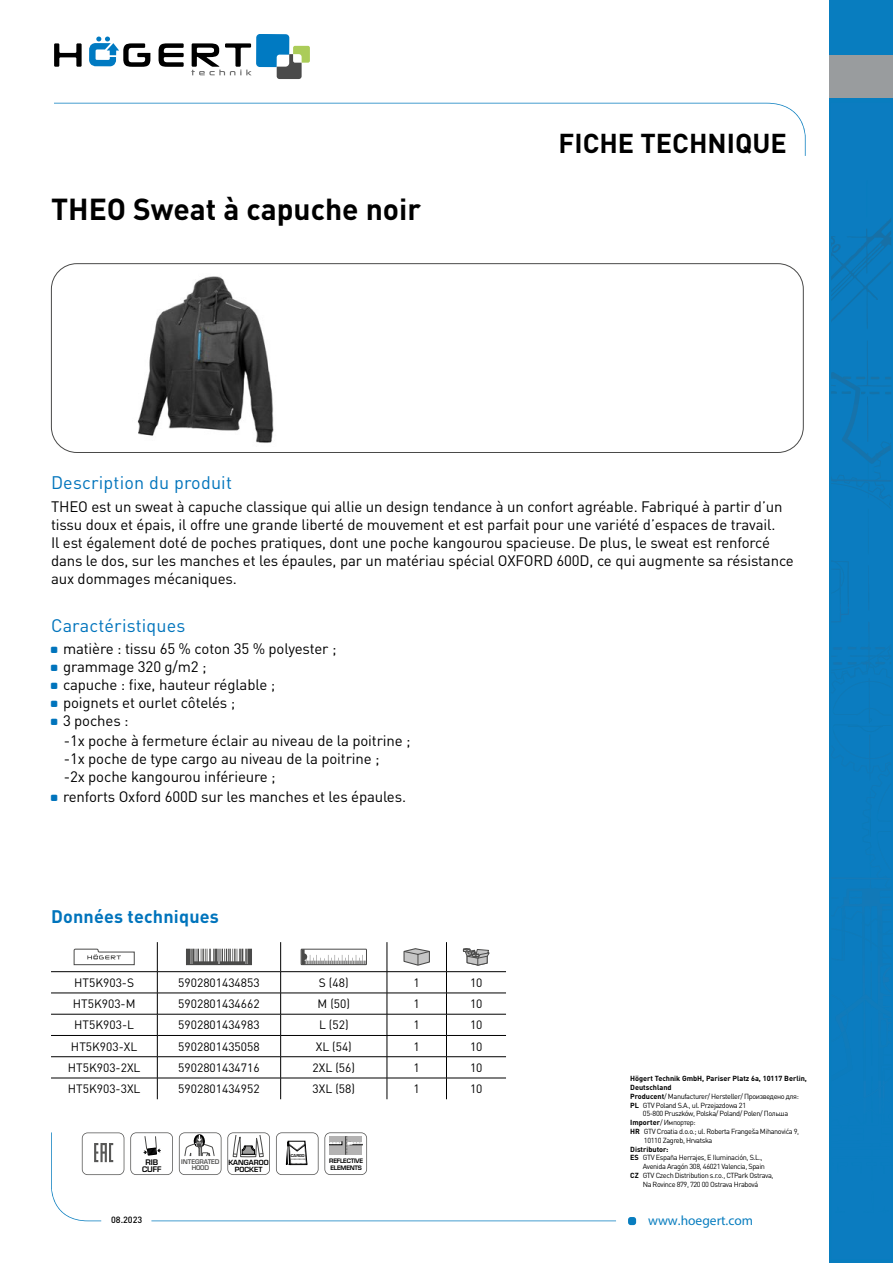
<style>
.page{position:relative;width:893px;height:1263px;background:#fff}
.page>*{position:absolute;margin:0;border:0;box-sizing:border-box;transform-origin:0 0}
.t1{font:700 30px "DIN Pro";color:#000}
.t2{font:700 27px "DIN Pro";color:#000}
.t3{font:18px "DIN Pro";letter-spacing:.01em;color:#0074bc}
.t4{font:700 18px "DIN Pro";letter-spacing:.01em;color:#0074bc}
.t5{font:15px/18px "DIN Pro";letter-spacing:-.01em;color:#000}
.t6{font:13.5px "Myriad Pro";color:#087dbf}
.t7{font:12px "DIN Pro";color:#000}
.t8{font:500 9px "DIN Pro";color:#000}
.t9{font:700 7.5px/7.5px "Euromode";color:#000;text-align:center}
.t10{font:7.35px "DIN Pro";letter-spacing:-.05em;color:#000}
.t11{font:700 7.35px "DIN Pro";color:#000}
.t12{font:700 6.9px/6.9px "Euromode";color:#000;text-align:center}
.t13{font:700 6.3px/5.8px "Euromode";letter-spacing:-.01em;color:#575756;text-align:center}
.t14{font:700 6px/7.1px "Euromode";letter-spacing:-.035em;color:#000}
.t15{font:700 3.9px "Euromode";color:#000}
.s1{font-weight:700}
</style>
<div class="page">
<svg style="left:54px;top:43px;width:28px;height:24px"></svg>
<svg style="left:159px;top:43px;width:25px;height:24px"></svg>
<svg style="left:89px;top:37px;width:61px;height:30px"></svg>
<svg style="left:191px;top:34px;width:119px;height:45px"></svg>
<svg style="left:54px;top:103px;width:752px;height:53px"></svg>
<div style="left:628px;top:1217px;width:8px;height:8px;background:#087dbf;border-radius:3px"></div>
<svg style="left:51px;top:1132px;width:565px;height:89px"></svg>
<div style="left:830px;top:0;width:63px;height:1263px;background:#087dbf"></div>
<img style="left:831px;top:273px;width:50px;height:56px">
<img style="left:867px;top:222px;width:24px;height:44px">
<img style="left:831px;top:222px;width:56px;height:42px">
<svg style="left:831px;top:341px;width:60px;height:565px"></svg>
<img style="left:863px;top:906px;width:28px;height:76px">
<img style="left:831px;top:877px;width:60px;height:2px">
<img style="left:848px;top:647px;width:43px;height:3px">
<div style="left:830px;top:56px;width:63px;height:42px;background:#999c9e"></div>
<div style="left:51px;top:263px;width:753px;height:190px;border:1px solid #4a4a49;border-radius:26px"></div>
<svg style="left:82px;top:1132px;width:42px;height:43px"></svg>
<svg style="left:130px;top:1132px;width:43px;height:43px"></svg>
<svg style="left:179px;top:1132px;width:42px;height:43px"></svg>
<svg style="left:227px;top:1132px;width:43px;height:43px"></svg>
<svg style="left:276px;top:1132px;width:42px;height:43px"></svg>
<svg style="left:324px;top:1132px;width:43px;height:43px"></svg>
<hr style="left:51px;top:971px;width:106px;height:1px;background:#000">
<hr style="left:157px;top:971px;width:124px;height:1px;background:#000">
<hr style="left:281px;top:971px;width:106px;height:1px;background:#000">
<hr style="left:387px;top:971px;width:59px;height:1px;background:#000">
<hr style="left:446px;top:971px;width:60px;height:1px;background:#000">
<hr style="left:51px;top:993px;width:106px;height:1px;background:#000">
<hr style="left:157px;top:993px;width:124px;height:1px;background:#000">
<hr style="left:281px;top:993px;width:106px;height:1px;background:#000">
<hr style="left:387px;top:993px;width:59px;height:1px;background:#000">
<hr style="left:446px;top:993px;width:60px;height:1px;background:#000">
<hr style="left:51px;top:1014px;width:106px;height:1px;background:#000">
<hr style="left:157px;top:1014px;width:124px;height:1px;background:#000">
<hr style="left:281px;top:1014px;width:106px;height:1px;background:#000">
<hr style="left:387px;top:1014px;width:59px;height:1px;background:#000">
<hr style="left:446px;top:1014px;width:60px;height:1px;background:#000">
<hr style="left:51px;top:1035px;width:106px;height:1px;background:#000">
<hr style="left:157px;top:1035px;width:124px;height:1px;background:#000">
<hr style="left:281px;top:1035px;width:106px;height:1px;background:#000">
<hr style="left:387px;top:1035px;width:59px;height:1px;background:#000">
<hr style="left:446px;top:1035px;width:60px;height:1px;background:#000">
<hr style="left:51px;top:1056px;width:106px;height:1px;background:#000">
<hr style="left:157px;top:1056px;width:124px;height:1px;background:#000">
<hr style="left:281px;top:1056px;width:106px;height:1px;background:#000">
<hr style="left:387px;top:1056px;width:59px;height:1px;background:#000">
<hr style="left:446px;top:1056px;width:60px;height:1px;background:#000">
<hr style="left:51px;top:1078px;width:106px;height:1px;background:#000">
<hr style="left:157px;top:1078px;width:124px;height:1px;background:#000">
<svg style="left:157px;top:942px;width:1px;height:157px"></svg>
<hr style="left:281px;top:1078px;width:106px;height:1px;background:#000">
<svg style="left:280px;top:942px;width:1px;height:157px"></svg>
<hr style="left:387px;top:1078px;width:59px;height:1px;background:#000">
<svg style="left:387px;top:942px;width:1px;height:157px"></svg>
<hr style="left:446px;top:1078px;width:60px;height:1px;background:#000">
<svg style="left:446px;top:942px;width:1px;height:157px"></svg>
<svg style="left:74px;top:949px;width:61px;height:16px"></svg>
<svg style="left:186px;top:949px;width:66px;height:16px"></svg>
<svg style="left:303px;top:951px;width:62px;height:12px"></svg>
<div style="left:301px;top:949px;width:66px;height:16px;border:1px solid #4a4a49"></div>
<svg style="left:403px;top:948px;width:27px;height:18px"></svg>
<svg style="left:463px;top:948px;width:26px;height:17px"></svg>
<img style="left:137px;top:276px;width:137px;height:167px">
<h1 class="t1" style="left:51px;top:184px;width:372px">THEO Sweat à capuche noir</h1>
<h2 class="t2" style="left:559px;top:121px;width:230px">FICHE TECHNIQUE</h2>
<p class="t3" style="left:51px;top:471px;width:182px">Description du produit</p>
<p class="t5" style="left:51px;top:497px;width:744px">THEO est un sweat à capuche classique qui allie un design tendance à un confort agréable. Fabriqué à partir d’un tissu doux et épais, il offre une grande liberté de mouvement et est parfait pour une variété d’espaces de travail.<br>Il est également doté de poches pratiques, dont une poche kangourou spacieuse. De plus, le sweat est renforcé dans le dos, sur les manches et les épaules, par un matériau spécial OXFORD 600D, ce qui augmente sa résistance aux dommages mécaniques.</p>
<p class="t3" style="left:51px;top:613px;width:136px">Caractéristiques</p>
<p class="t5" style="left:63px;top:639px;width:275px">matière : tissu 65 % coton 35 % polyester ; grammage 320 g/m2 ;<br>capuche : fixe, hauteur réglable ;<br>poignets et ourlet côtelés ;<br>3 poches :</p>
<p class="t5" style="left:64px;top:731px;width:348px">-1x poche à fermeture éclair au niveau de la poitrine ; -1x poche de type cargo au niveau de la poitrine ;<br>-2x poche kangourou inférieure ;</p>
<p class="t5" style="left:63px;top:787px;width:345px">renforts Oxford 600D sur les manches et les épaules.</p>
<p class="t4" style="left:51px;top:902px;width:169px">Données techniques</p>
<p class="t7" style="left:74px;top:974px;width:61px">HT5K903-S</p>
<p class="t7" style="left:178px;top:974px;width:83px">5902801434853</p>
<p class="t7" style="left:319px;top:974px;width:31px">S (48)</p>
<p class="t7" style="left:414px;top:974px;width:8px">1</p>
<p class="t7" style="left:470px;top:974px;width:14px">10</p>
<p class="t7" style="left:73px;top:996px;width:64px">HT5K903-M</p>
<p class="t7" style="left:178px;top:996px;width:83px">5902801434662</p>
<p class="t7" style="left:318px;top:996px;width:34px">M (50)</p>
<p class="t7" style="left:414px;top:996px;width:8px">1</p>
<p class="t7" style="left:470px;top:996px;width:14px">10</p>
<p class="t7" style="left:74px;top:1017px;width:61px">HT5K903-L</p>
<p class="t7" style="left:178px;top:1017px;width:83px">5902801434983</p>
<p class="t7" style="left:319px;top:1017px;width:31px">L (52)</p>
<p class="t7" style="left:414px;top:1017px;width:8px">1</p>
<p class="t7" style="left:470px;top:1017px;width:14px">10</p>
<p class="t7" style="left:71px;top:1038px;width:68px">HT5K903-XL</p>
<p class="t7" style="left:178px;top:1038px;width:83px">5902801435058</p>
<p class="t7" style="left:316px;top:1038px;width:38px">XL (54)</p>
<p class="t7" style="left:414px;top:1038px;width:8px">1</p>
<p class="t7" style="left:470px;top:1038px;width:14px">10</p>
<p class="t7" style="left:68px;top:1059px;width:74px">HT5K903-2XL</p>
<p class="t7" style="left:178px;top:1059px;width:83px">5902801434716</p>
<p class="t7" style="left:313px;top:1059px;width:44px">2XL (56)</p>
<p class="t7" style="left:414px;top:1059px;width:8px">1</p>
<p class="t7" style="left:470px;top:1059px;width:14px">10</p>
<p class="t7" style="left:68px;top:1081px;width:74px">HT5K903-3XL</p>
<p class="t7" style="left:178px;top:1081px;width:83px">5902801434952</p>
<p class="t7" style="left:313px;top:1081px;width:44px">3XL (58)</p>
<p class="t7" style="left:414px;top:1081px;width:8px">1</p>
<p class="t7" style="left:470px;top:1081px;width:14px">10</p>
<p class="t9" style="left:142px;top:1158px;width:21px">RIB<br>CUFF</p>
<p class="t13" style="left:181px;top:1159px;width:40px">INTEGRATED<br>HOOD</p>
<p class="t12" style="left:228px;top:1159px;width:42px">KANGAROO<br>POCKET</p>
<p class="t15" style="left:291px;top:1153px;width:15px">CARGO</p>
<p class="t14" style="left:329px;top:1157px;width:35px">REFLECTIVE<br>ELEMENTS</p>
<p class="t11" style="left:630px;top:1072px;width:178px">Högert Technik GmbH, Pariser Platz 6a, 10117 Berlin,</p>
<p class="t11" style="left:630px;top:1081px;width:43px">Deutschland</p>
<p class="t10" style="left:630px;top:1091px;width:170px"><span class="s1">Producent</span>/ Manufacturer/ Hersteller/ Произведено для:</p>
<p class="t10" style="left:630px;top:1100px;width:117px"><span class="s1">PL</span> GTV Poland S.A., ul. Przejazdowa 21</p>
<p class="t10" style="left:643px;top:1109px;width:147px">05-800 Pruszków, Polska/ Poland/ Polen/ Польша</p>
<p class="t10" style="left:630px;top:1117px;width:67px"><span class="s1">Importer</span>/ Импортер:</p>
<p class="t10" style="left:630px;top:1126px;width:171px"><span class="s1">HR</span> GTV Croatia d.o.o.; ul. Roberta Frangeša Mihanovića 9,</p>
<p class="t10" style="left:644px;top:1135px;width:70px">10110 Zagreb, Hrvatska</p>
<p class="t11" style="left:630px;top:1143px;width:40px">Distributor:</p>
<p class="t10" style="left:630px;top:1153px;width:134px"><span class="s1">ES</span> GTV España Herrajes, E Iluminación, S.L.,</p>
<p class="t10" style="left:643px;top:1161px;width:124px">Avenida Aragón 308, 46021 Valencia, Spain</p>
<p class="t10" style="left:630px;top:1170px;width:145px"><span class="s1">CZ</span> GTV Czech Distribution s.r.o., CTPark Ostrava,</p>
<p class="t10" style="left:643px;top:1179px;width:117px">Na Rovince 879, 720 00 Ostrava Hrabová</p>
<p class="t8" style="left:111px;top:1213px;width:33px">08.2023</p>
<p class="t6" style="left:648px;top:1212px;width:107px">www.hoegert.com</p>
</div>
